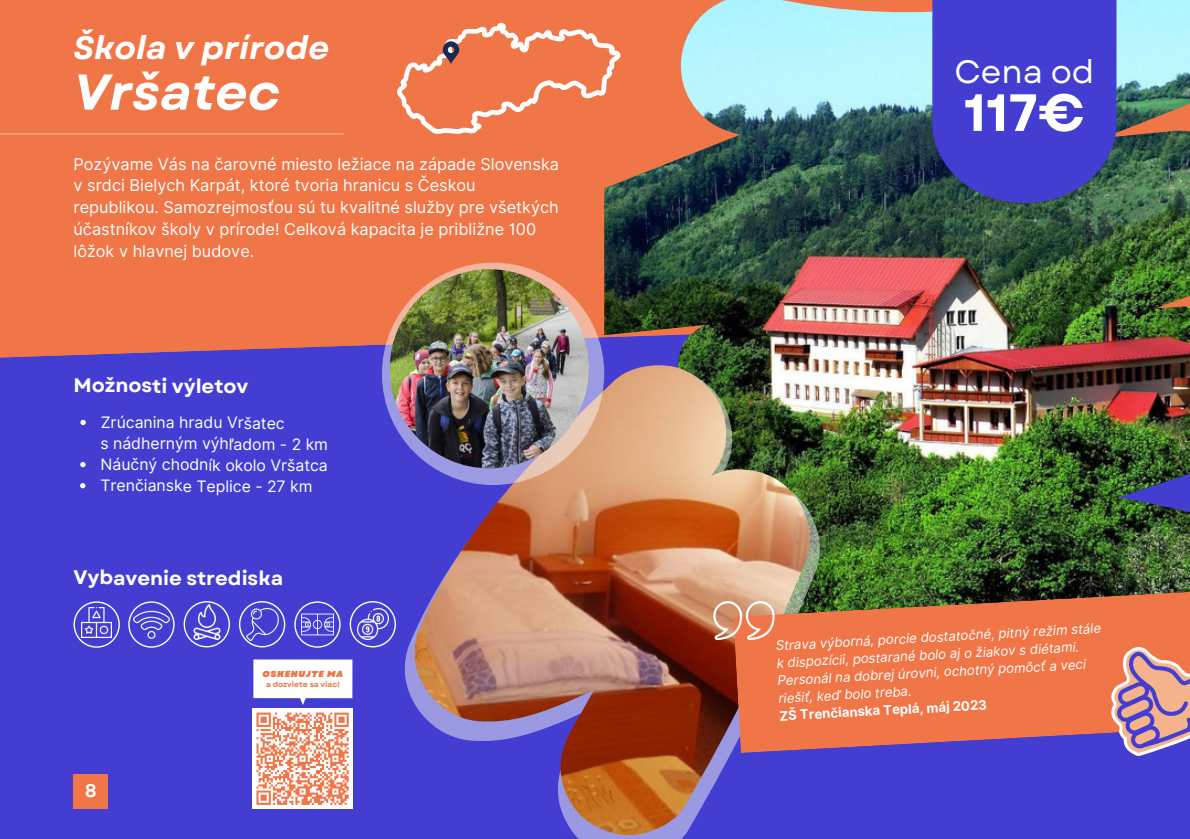
<style>
.page{position:relative;width:1190px;height:839px;background:#fff}
.page>*{position:absolute;margin:0;border:0;box-sizing:border-box;transform-origin:0 0}
.t1{font:700 52.2px "Garet";color:#fff}
.t2{font:italic 700 50.2px "Garet";color:#fff}
.t3{font:italic 700 32.4px "Garet";color:#fff}
.t4{font:32.4px "Garet";color:#fff}
.t5{font:700 19.6px "Garet";letter-spacing:-.005em;color:#fff}
.t6{font:700 18.4px "Garet";color:#fff}
.t7{font:16.2px/21.8px "Inter";color:#fff}
.t8{font:15.8px "Inter";letter-spacing:-.005em;color:#fff}
.t9{font:italic 13.2px/17.6px "Inter";color:#fff}
.t10{font:700 13.2px "Inter";color:#fff}
.t11{font:italic 900 8.8px "Garet";letter-spacing:.075em;color:#e6784b}
.t12{font:700 7.6px "Garet";color:#e6784b}
</style>
<div class="page">
<div style="left:0;top:0;width:1190px;height:838px;background:#f07547"></div>
<hr style="left:0;top:133px;width:344px;height:2px;background:#fff">
<div style="left:0;top:316px;width:1190px;height:522px;background:#433ed1"></div>
<svg style="left:74px;top:601px;width:46px;height:46px"></svg>
<img style="left:82px;top:608px;width:30px;height:30px">
<img style="left:604px;top:0;width:586px;height:590px">
<svg style="left:932px;top:0;width:184px;height:203px;background:#4140c5"></svg>
<img style="left:391px;top:366px;width:435px;height:472px">
<img style="left:402px;top:364px;width:414px;height:474px">
<svg style="left:733px;top:590px;width:457px;height:163px"></svg>
<svg style="left:397px;top:23px;width:223px;height:111px"></svg>
<div style="left:252px;top:708px;width:101px;height:101px;background:#fff"></div>
<svg style="left:256px;top:712px;width:93px;height:93px"></svg>
<img style="left:382px;top:262px;width:222px;height:223px;border-radius:50%">
<img style="left:390px;top:269px;width:199px;height:199px;border-radius:50%">
<svg style="left:253px;top:659px;width:99px;height:46px;background:#e1e0f7"></svg>
<div style="left:74px;top:774px;width:34px;height:34px;background:#f07547"></div>
<svg style="left:1082px;top:620px;width:108px;height:153px"></svg>
<svg style="left:713px;top:601px;width:62px;height:39px"></svg>
<svg style="left:80px;top:420px;width:6px;height:5px"></svg>
<svg style="left:80px;top:462px;width:6px;height:5px"></svg>
<svg style="left:80px;top:483px;width:5px;height:5px"></svg>
<svg style="left:128px;top:601px;width:47px;height:46px"></svg>
<img style="left:133px;top:606px;width:37px;height:37px">
<svg style="left:184px;top:601px;width:46px;height:46px"></svg>
<img style="left:190px;top:604px;width:34px;height:35px">
<svg style="left:239px;top:601px;width:46px;height:46px"></svg>
<img style="left:247px;top:608px;width:31px;height:32px">
<svg style="left:294px;top:601px;width:47px;height:46px"></svg>
<img style="left:302px;top:608px;width:31px;height:32px">
<svg style="left:350px;top:601px;width:46px;height:46px"></svg>
<img style="left:357px;top:608px;width:31px;height:32px">
<p class="t3" style="left:74px;top:24px;width:257px">Škola v prírode</p>
<p class="t2" style="left:74px;top:56px;width:209px">Vršatec</p>
<p class="t7" style="left:74px;top:153px;width:487px">Pozývame Vás na čarovné miesto ležiace na západe Slovenska v srdci Bielych Karpát, ktoré tvoria hranicu s Českou republikou. Samozrejmosťou sú tu kvalitné služby pre všetkých účastníkov školy v prírode! Celková kapacita je približne 100 lôžok v hlavnej budove.</p>
<p class="t5" style="left:74px;top:371px;width:177px">Možnosti výletov</p>
<p class="t8" style="left:101px;top:413px;width:186px">Zrúcanina hradu Vršatec</p>
<p class="t8" style="left:101px;top:455px;width:229px">Náučný chodník okolo Vršatca</p>
<p class="t8" style="left:100px;top:476px;width:214px">Trenčianske Teplice - 27 km</p>
<p class="t8" style="left:100px;top:434px;width:229px">s nádherným výhľadom - 2 km</p>
<p class="t5" style="left:74px;top:564px;width:211px">Vybavenie strediska</p>
<p class="t6" style="left:85px;top:777px;width:13px">8</p>
<p class="t11" style="left:263px;top:667px;width:82px">OSKENUJTE MA</p>
<p class="t12" style="left:266px;top:678px;width:75px">a dozviete sa viac!</p>
<p class="t4" style="left:954px;top:48px;width:141px">Cena od</p>
<p class="t1" style="left:964px;top:75px;width:123px">117€</p>
<p class="t9" style="left:775px;top:636px;width:327px;rotate:-3deg">Strava výborná, porcie dostatočné, pitný režim stále k dispozícii, postarané bolo aj o žiakov s diétami.</p>
<p class="t9" style="left:777px;top:671px;width:310px;rotate:-3deg">Personál na dobrej úrovni, ochotný pomôcť a veci riešiť, keď bolo treba.</p>
<p class="t10" style="left:779px;top:707px;width:209px;rotate:-3deg">ZŠ Trenčianska Teplá, máj 2023</p>
</div>
